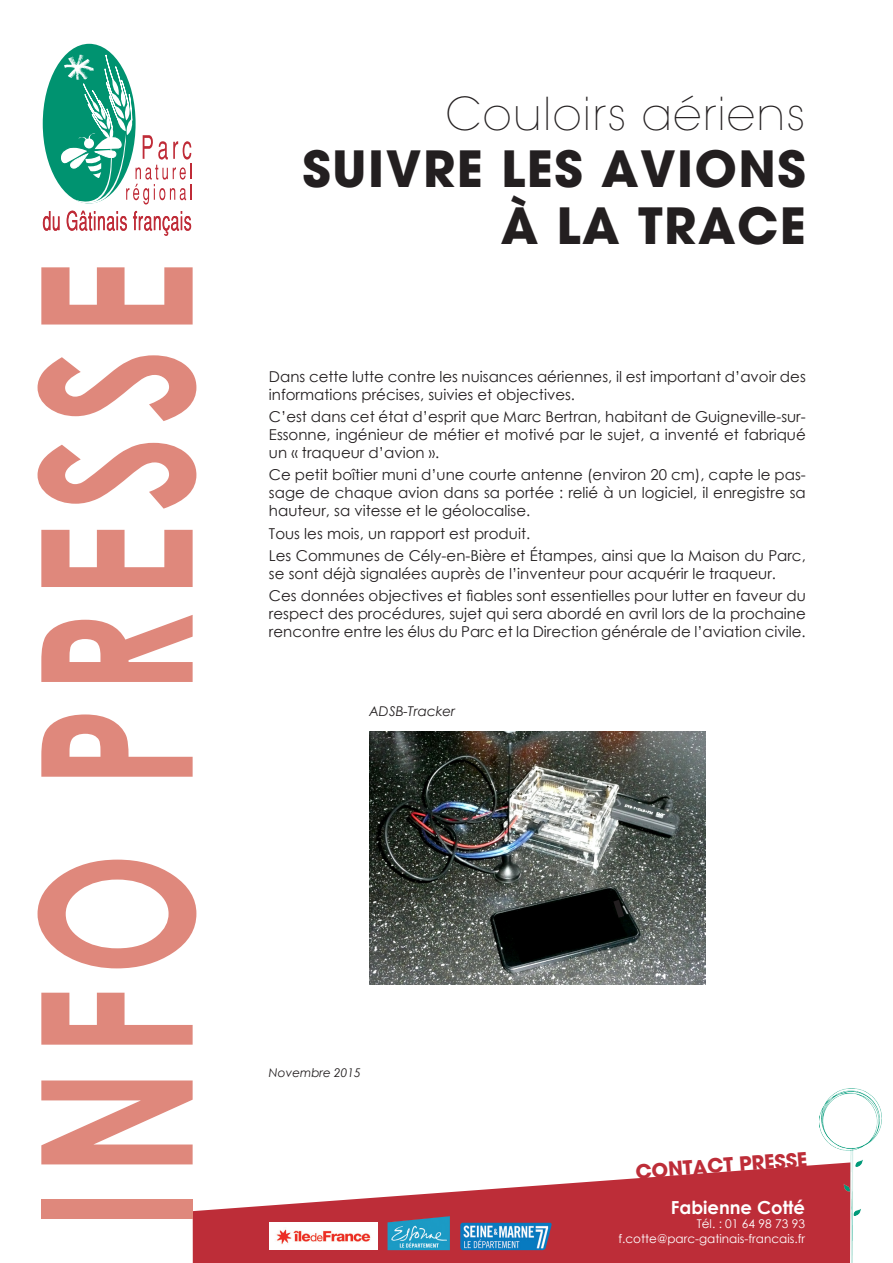
<style>
.page{position:relative;width:893px;height:1263px;background:#fff}
.page>*{position:absolute;margin:0;border:0;box-sizing:border-box;transform-origin:0 0}
.t1{font:700 210.6px "Century Gothic";letter-spacing:.08em;color:#df887c;scale:.69 1}
.t2{font:700 49.5px "Avant Garde";letter-spacing:.03em;color:#231f20}
.t3{font:200 45px "Avant Garde";letter-spacing:.03em;color:#231f20}
.t4{font:700 19.5px "Avant Garde";color:#bd2d38}
.t5{font:700 18px "Century Gothic";color:#fff}
.t6{font:15px/18px "Century Gothic";color:#231f20;text-align:justify}
.t7{font:italic 13.5px "Century Gothic";color:#231f20}
.t8{font:12px "Century Gothic";color:#fff}
.t9{font:italic 12px "Century Gothic";color:#231f20}
</style>
<div class="page">
<svg style="left:193px;top:1164px;width:626px;height:99px;fill:#bd2d38"></svg>
<img style="left:387px;top:1216px;width:63px;height:34px">
<img style="left:270px;top:1222px;width:107px;height:27px">
<img style="left:460px;top:1223px;width:92px;height:27px">
<svg style="left:43px;top:45px;width:148px;height:191px"></svg>
<img style="left:65px;top:55px;width:28px;height:24px">
<img style="left:819px;top:1089px;width:62px;height:174px">
<img style="left:369px;top:731px;width:337px;height:253px">
<svg style="left:613px;top:900px;width:11px;height:18px"></svg>
<p class="t1" style="left:-44px;top:1229px;width:1405px;rotate:-90deg">INFO PRESSE</p>
<p class="t3" style="left:446px;top:87px;width:361px">Couloirs aériens</p>
<p class="t2" style="left:302px;top:136px;width:505px">SUIVRE LES AVIONS</p>
<p class="t2" style="left:501px;top:193px;width:306px">À LA TRACE</p>
<p class="t6" style="left:269px;top:367px;width:538px">Dans cette lutte contre les nuisances aériennes, il est important d’avoir des informations précises, suivies et objectives.</p>
<p class="t6" style="left:269px;top:407px;width:538px">C’est dans cet état d’esprit que Marc Bertran, habitant de Guigneville-sur-Essonne, ingénieur de métier et motivé par le sujet, a inventé et fabriqué un « traqueur d’avion ».</p>
<p class="t6" style="left:269px;top:466px;width:538px">Ce petit boîtier muni d’une courte antenne (environ 20 cm), capte le pas&shy;sage de chaque avion dans sa portée : relié à un logiciel, il enregistre sa hauteur, sa vitesse et le géolocalise.</p>
<p class="t6" style="left:269px;top:524px;width:263px">Tous les mois, un rapport est produit.</p>
<p class="t6" style="left:269px;top:546px;width:538px">Les Communes de Cély-en-Bière et Étampes, ainsi que la Maison du Parc, se sont déjà signalées auprès de l’inventeur pour acquérir le traqueur.</p>
<p class="t6" style="left:269px;top:586px;width:538px">Ces données objectives et fiables sont essentielles pour lutter en faveur du respect des procédures, sujet qui sera abordé en avril lors de la prochaine rencontre entre les élus du Parc et la Direction générale de l’aviation civile.</p>
<p class="t7" style="left:369px;top:701px;width:88px">ADSB-Tracker</p>
<p class="t9" style="left:269px;top:1064px;width:93px">Novembre 2015</p>
<p class="t4" style="left:635px;top:1158px;width:174px;rotate:-4deg">CONTACT PRESSE</p>
<p class="t5" style="left:671px;top:1193px;width:136px">Fabienne Cotté</p>
<p class="t8" style="left:697px;top:1215px;width:110px">Tél. : 01 64 98 73 93</p>
<p class="t8" style="left:618px;top:1230px;width:188px">f.cotte@parc-gatinais-francais.fr</p>
</div>
